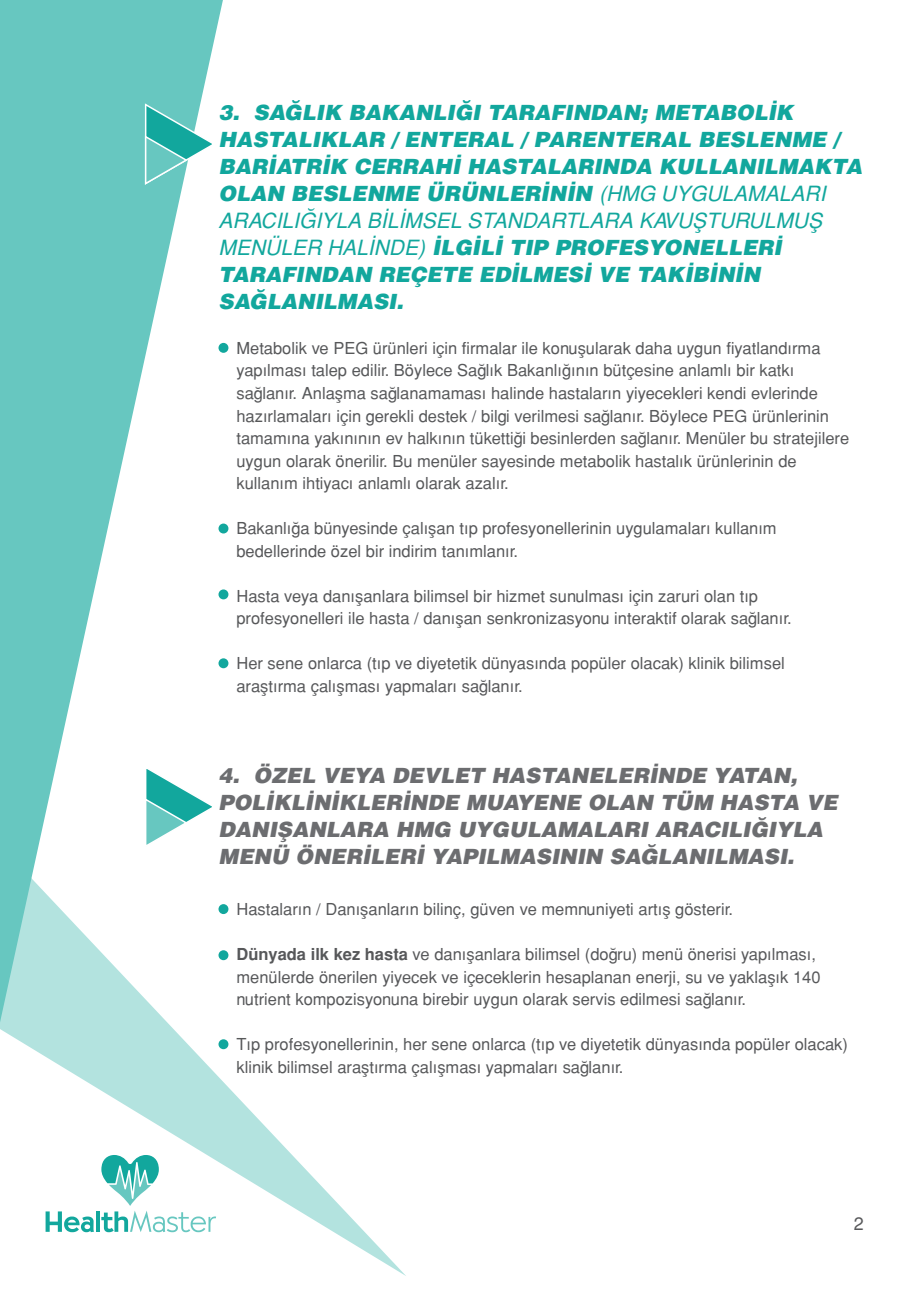
<style>
.page{position:relative;width:919px;height:1289px;background:#fff}
.page>*{position:absolute;margin:0;border:0;box-sizing:border-box;transform-origin:0 0}
.t1{font:21px/27px "Helvetica Black Italic Tr";color:#12a79d}
.t2{font:21px/27px "Helvetica Black Italic Tr";color:#6c6d70}
.t3{font:italic 21px "Helvetica Tr";color:#12a79d}
.t4{font:18px "Helvetica Normal Tr";color:#57585a}
.t5{font:16.5px/22.5px "Helvetica Normal Tr";color:#57585a}
.s1{font-family:"Helvetica Tr";font-style:italic}
.s2{font-family:"Helvetica Tr";font-weight:700}
</style>
<div class="page">
<svg style="left:0;top:0;width:223px;height:838px;fill:#67c7c0"></svg>
<svg style="left:0;top:838px;width:406px;height:438px"></svg>
<svg style="left:144px;top:102px;width:72px;height:84px"></svg>
<div style="left:218px;top:343px;width:10px;height:10px;background:#12a79d;border-radius:50%"></div>
<div style="left:218px;top:523px;width:10px;height:10px;background:#12a79d;border-radius:50%"></div>
<div style="left:218px;top:589px;width:10px;height:10px;background:#12a79d;border-radius:50%"></div>
<div style="left:218px;top:658px;width:10px;height:10px;background:#12a79d;border-radius:50%"></div>
<svg style="left:144px;top:764px;width:72px;height:84px"></svg>
<div style="left:218px;top:904px;width:10px;height:10px;background:#12a79d;border-radius:50%"></div>
<div style="left:218px;top:950px;width:10px;height:10px;background:#12a79d;border-radius:50%"></div>
<div style="left:218px;top:1039px;width:10px;height:10px;background:#12a79d;border-radius:50%"></div>
<p class="t1" style="left:218px;top:98px;width:645px">3. SAĞLIK BAKANLIĞI TARAFINDAN; METABOLİK HASTALIKLAR / ENTERAL / PARENTERAL BESLENME / BARİATRİK CERRAHİ HASTALARINDA KULLANILMAKTA OLAN BESLENME ÜRÜNLERİNİN <span class="s1">(HMG UYGULAMALARI</span></p>
<p class="t3" style="left:218px;top:208px;width:605px">ARACILIĞIYLA BİLİMSEL STANDARTLARA KAVUŞTURULMUŞ</p>
<p class="t1" style="left:218px;top:233px;width:564px"><span class="s1">MENÜLER HALİNDE)</span> İLGİLİ TIP PROFESYONELLERİ<br>TARAFINDAN REÇETE EDİLMESİ VE TAKİBİNİN<br>SAĞLANILMASI.</p>
<p class="t5" style="left:236px;top:337px;width:614px">Metabolik ve PEG ürünleri için firmalar ile konuşularak daha uygun fiyatlandırma yapılması talep edilir. Böylece Sağlık Bakanlığının bütçesine anlamlı bir katkı sağlanır. Anlaşma sağlanamaması halinde hastaların yiyecekleri kendi evlerinde hazırlamaları için gerekli destek / bilgi verilmesi sağlanır. Böylece PEG ürünlerinin tamamına yakınının ev halkının tükettiği besinlerden sağlanır. Menüler bu stratejilere uygun olarak önerilir. Bu menüler sayesinde metabolik hastalık ürünlerinin de kullanım ihtiyacı anlamlı olarak azalır.</p>
<p class="t5" style="left:236px;top:517px;width:541px">Bakanlığa bünyesinde çalışan tıp profesyonellerinin uygulamaları kullanım bedellerinde özel bir indirim tanımlanır.</p>
<p class="t5" style="left:236px;top:584px;width:556px">Hasta veya danışanlara bilimsel bir hizmet sunulması için zaruri olan tıp profesyonelleri ile hasta / danışan senkronizasyonu interaktif olarak sağlanır.</p>
<p class="t5" style="left:236px;top:652px;width:550px">Her sene onlarca (tıp ve diyetetik dünyasında popüler olacak) klinik bilimsel araştırma çalışması yapmaları sağlanır.</p>
<p class="t2" style="left:218px;top:761px;width:620px">4. ÖZEL VEYA DEVLET HASTANELERİNDE YATAN, POLİKLİNİKLERİNDE MUAYENE OLAN TÜM HASTA VE DANIŞANLARA HMG UYGULAMALARI ARACILIĞIYLA MENÜ ÖNERİLERİ YAPILMASININ SAĞLANILMASI.</p>
<p class="t5" style="left:236px;top:898px;width:498px">Hastaların / Danışanların bilinç, güven ve memnuniyeti artış gösterir.</p>
<p class="t5" style="left:236px;top:943px;width:585px"><span class="s2">Dünyada ilk kez hasta</span> ve danışanlara bilimsel (doğru) menü önerisi yapılması, menülerde önerilen yiyecek ve içeceklerin hesaplanan enerji, su ve yaklaşık 140 nutrient kompozisyonuna birebir uygun olarak servis edilmesi sağlanır.</p>
<p class="t5" style="left:236px;top:1033px;width:613px">Tıp profesyonellerinin, her sene onlarca (tıp ve diyetetik dünyasında popüler olacak) klinik bilimsel araştırma çalışması yapmaları sağlanır.</p>
<p class="t4" style="left:853px;top:1213px;width:12px">2</p>
</div>
